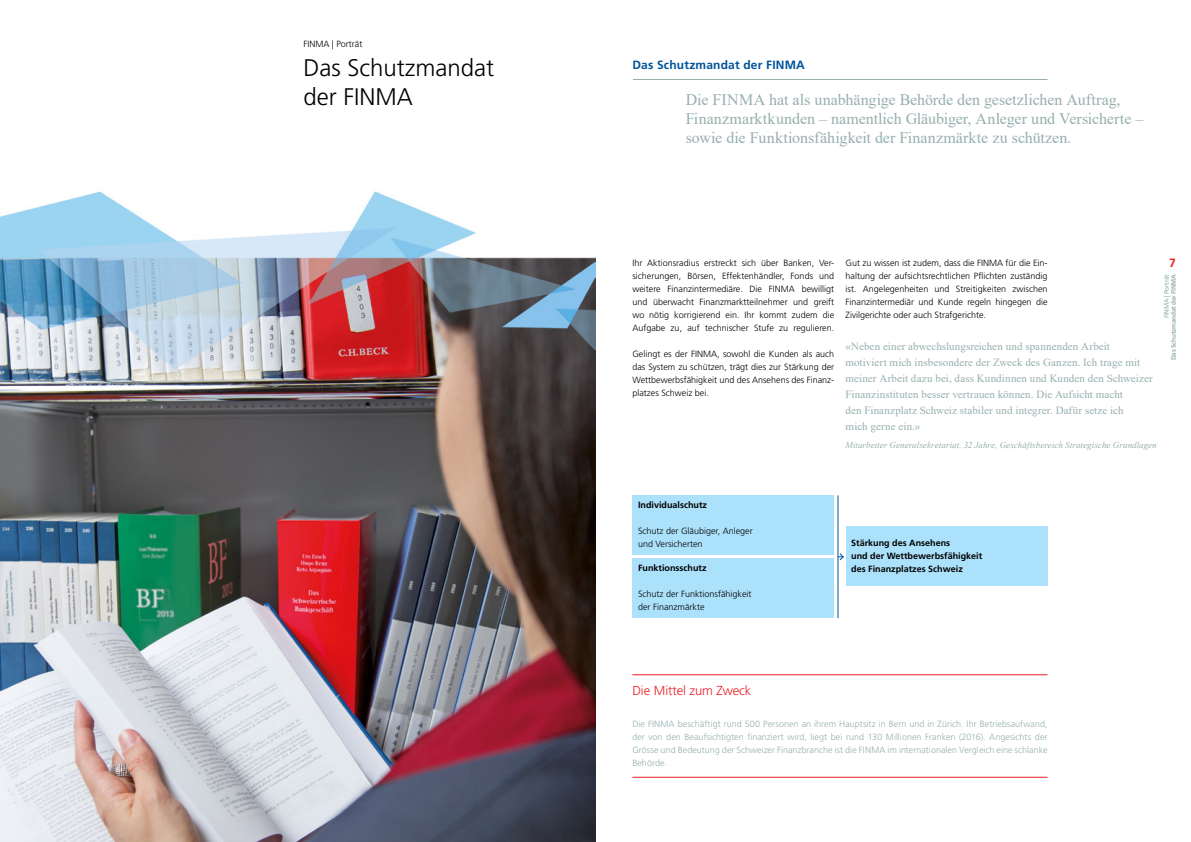
<style>
.page{position:relative;width:1191px;height:842px;background:#fff}
.page>*{position:absolute;margin:0;border:0;box-sizing:border-box;transform-origin:0 0}
.t1{font:300 24px/28.8px "Frutiger LT Std";color:#000}
.t2{font:16px/19.2px "Times New Roman";color:#96afae}
.t3{font:300 13px "Frutiger LT Std";letter-spacing:-.01em;color:#ed1d24}
.t4{font:700 12px "Frutiger LT Std";letter-spacing:.015em;color:#00539b}
.t5{font:700 12px "Frutiger LT Std";color:#ed1d24}
.t6{font:11px/16px "Times New Roman";letter-spacing:.005em;color:#96afae}
.t7{font:300 9px/13px "Frutiger LT Std";color:#000;text-align:justify}
.t8{font:300 9px/13px "Frutiger LT Std";letter-spacing:.005em;color:#96afae;text-align:justify}
.t9{font:700 9px/13px "Frutiger LT Std";color:#000}
.t10{font:italic 9px "Times New Roman";letter-spacing:.005em;color:#96afae}
.t11{font:700 6.5px "Frutiger LT Std";letter-spacing:-.03em;color:#96afae}
.t12{font:6.5px "Frutiger LT Std";letter-spacing:-.03em;color:#96afae}
</style>
<div class="page">
<hr style="left:633px;top:79px;width:414px;height:1px;background:#96afae">
<hr style="left:632px;top:674px;width:415px;height:1px;background:#ed1d24">
<img style="left:0;top:191px;width:595px;height:651px">
<div style="left:632px;top:495px;width:202px;height:60px;background:#abe1fa"></div>
<div style="left:845px;top:526px;width:202px;height:60px;background:#abe1fa"></div>
<div style="left:632px;top:558px;width:202px;height:60px;background:#abe1fa"></div>
<svg style="left:838px;top:553px;width:6px;height:7px"></svg>
<hr style="left:837px;top:495px;width:1px;height:123px;background:#00539b">
<hr style="left:632px;top:777px;width:415px;height:1px;background:#ed1d24">
<p class="t7" style="left:303px;top:38px;width:60px">FINMA | Porträt</p>
<h1 class="t1" style="left:303px;top:54px;width:192px">Das Schutzmandat der FINMA</h1>
<h3 class="t4" style="left:632px;top:57px;width:174px">Das Schutzmandat der FINMA</h3>
<h2 class="t2" style="left:685px;top:89px;width:459px">Die FINMA hat als unabhängige Behörde den gesetzlichen Auftrag,<br>Finanzmarktkunden – namentlich Gläubiger, Anleger und Versicherte – sowie die Funktionsfähigkeit der Finanzmärkte zu schützen.</h2>
<p class="t7" style="left:632px;top:256px;width:203px">Ihr Aktionsradius erstreckt sich über Banken, Ver&shy;sicherungen, Börsen, Effektenhändler, Fonds und weitere Finanzintermediäre. Die FINMA bewilligt und überwacht Finanzmarktteilnehmer und greift wo nötig korrigierend ein. Ihr kommt zudem die Aufgabe zu, auf technischer Stufe zu regulieren.</p>
<p class="t7" style="left:632px;top:347px;width:203px">Gelingt es der FINMA, sowohl die Kunden als auch das System zu schützen, trägt dies zur Stärkung der Wettbewerbsfähigkeit und des Ansehens des Finanz&shy;platzes Schweiz bei.</p>
<h3 class="t5" style="left:1169px;top:256px;width:8px">7</h3>
<p class="t12" style="left:1162px;top:318px;width:46px;rotate:-90deg">FINMA | Porträt</p>
<p class="t11" style="left:1169px;top:360px;width:88px;rotate:-90deg">Das Schutzmandat der FINMA</p>
<p class="t7" style="left:845px;top:256px;width:203px">Gut zu wissen ist zudem, dass die FINMA für die Ein&shy;haltung der aufsichtsrechtlichen Pflichten zuständig ist. Angelegenheiten und Streitigkeiten zwischen Finanzintermediär und Kunde regeln hingegen die Zivilgerichte oder auch Strafgerichte.</p>
<p class="t6" style="left:845px;top:338px;width:309px">«Neben einer abwechslungsreichen und spannenden Arbeit motiviert mich insbesondere der Zweck des Ganzen. Ich trage mit meiner Arbeit dazu bei, dass Kundinnen und Kunden den Schweizer Finanzinstituten besser vertrauen können. Die Aufsicht macht<br>den Finanzplatz Schweiz stabiler und integrer. Dafür setze ich<br>mich gerne ein.»</p>
<p class="t10" style="left:845px;top:439px;width:313px">Mitarbeiter Generalsekretariat, 32 Jahre, Geschäftsbereich Strategische Grundlagen</p>
<p class="t9" style="left:638px;top:498px;width:71px">Individualschutz</p>
<p class="t7" style="left:638px;top:524px;width:116px">Schutz der Gläubiger, Anleger und Versicherten</p>
<p class="t9" style="left:851px;top:537px;width:132px">Stärkung des Ansehens<br>und der Wettbewerbsfähigkeit</p>
<p class="t9" style="left:638px;top:561px;width:70px">Funktionsschutz</p>
<p class="t9" style="left:851px;top:563px;width:113px">des Finanzplatzes Schweiz</p>
<p class="t7" style="left:638px;top:587px;width:115px">Schutz der Funktionsfähigkeit der Finanzmärkte</p>
<h3 class="t3" style="left:632px;top:683px;width:121px">Die Mittel zum Zweck</h3>
<p class="t8" style="left:632px;top:718px;width:417px">Die FINMA beschäftigt rund 500 Personen an ihrem Hauptsitz in Bern und in Zürich. Ihr Betriebsaufwand, der von den Beaufsichtigten finanziert wird, liegt bei rund 130 Millionen Franken (2016). Angesichts der Grösse und Bedeutung der Schweizer Finanzbranche ist die FINMA im internationalen Vergleich eine schlanke Behörde.</p>
</div>
